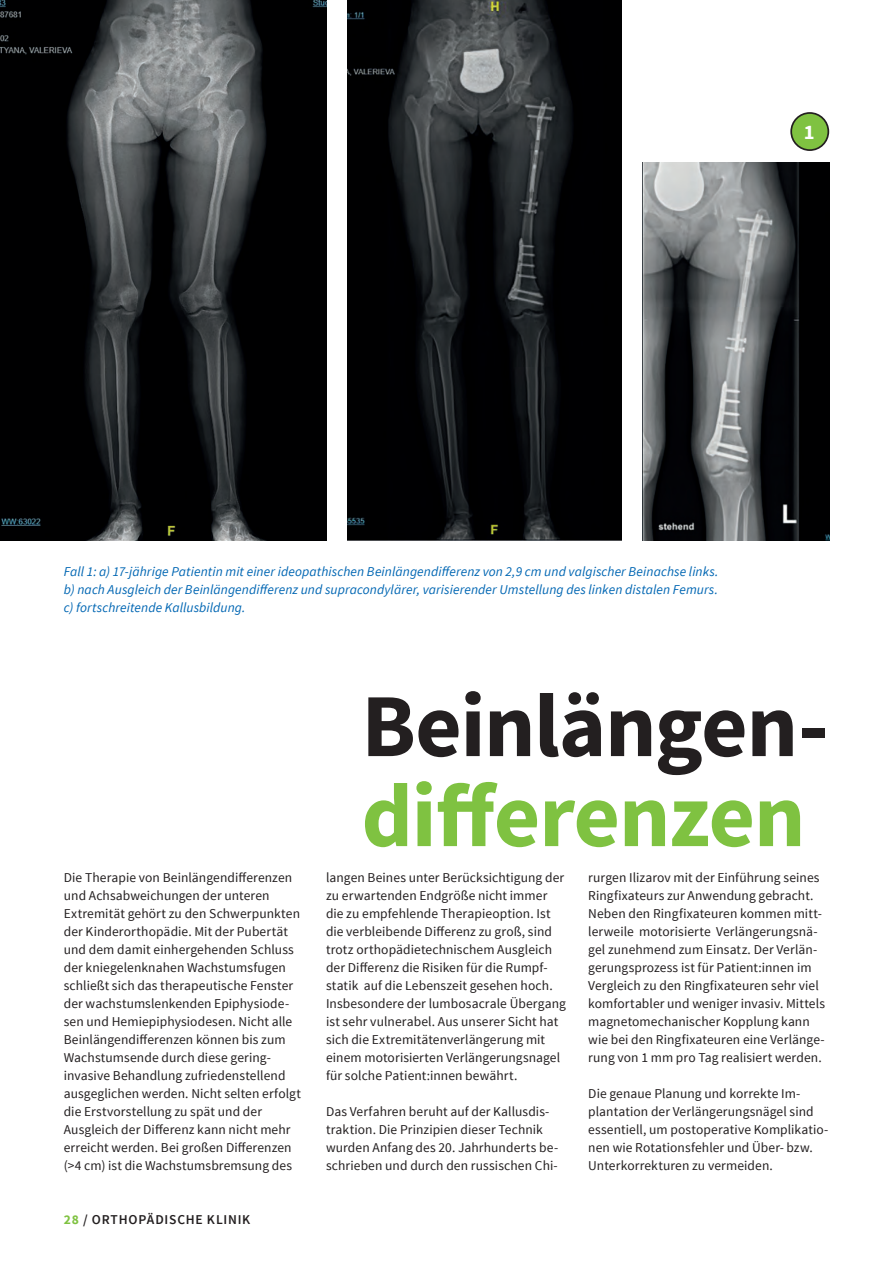
<style>
.page{position:relative;width:893px;height:1263px;background:#fff}
.page>*{position:absolute;margin:0;border:0;box-sizing:border-box;transform-origin:0 0}
.t1{font:700 90px "Source Sans Pro";letter-spacing:-.015em;color:#231f20}
.t2{font:700 90px "Source Sans Pro";letter-spacing:-.015em;color:#7fc241}
.t3{font:700 20.55px "Source Sans Pro";color:#fff}
.t4{font:13.5px/18px "Source Sans Pro";letter-spacing:.005em;color:#231f20}
.t5{font:italic 13.5px/18px "Source Sans Pro";letter-spacing:.005em;color:#0166b3;text-align:justify}
.t6{font:600 13.5px "Source Sans Pro";letter-spacing:.055em;color:#231f20}
.s1{font-weight:700;color:#7fc241}
</style>
<div class="page">
<img style="left:347px;top:0;width:274px;height:540px">
<img style="left:643px;top:162px;width:186px;height:378px">
<img style="left:0;top:0;width:326px;height:540px">
<div style="left:791px;top:113px;width:37px;height:37px;background:#7fc241;border-radius:50%"></div>
<div style="left:790px;top:112px;width:39px;height:39px;border:2px solid #231f20;border-radius:50%"></div>
<h2 class="t3" style="left:804px;top:119px;width:12px">1</h2>
<p class="t5" style="left:64px;top:563px;width:656px">Fall 1: a) 17-jährige Patientin mit einer ideopathischen Beinlängendifferenz von 2,9 cm und valgischer Beinachse links. b) nach Ausgleich der Beinlängendifferenz und supracondylärer, varisierender Umstellung des linken distalen Femurs. c) fortschreitende Kallusbildung.</p>
<h1 class="t1" style="left:361px;top:668px;width:468px">Beinlängen-</h1>
<h1 class="t2" style="left:361px;top:758px;width:445px">differenzen</h1>
<p class="t4" style="left:64px;top:869px;width:239px">Die Therapie von Beinlängendifferenzen und Achsabweichungen der unteren Extremität gehört zu den Schwerpunkten der Kinderorthopädie. Mit der Pubertät und dem damit einhergehenden Schluss der kniegelenknahen Wachstumsfugen schließt sich das therapeutische Fenster der wachstumslenkenden Epiphysiode&shy;sen und Hemiepiphysiodesen. Nicht alle Beinlängendifferenzen können bis zum Wachstumsende durch diese gering&shy;invasive Behandlung zufriedenstellend ausgeglichen werden. Nicht selten erfolgt die Erstvorstellung zu spät und der Ausgleich der Differenz kann nicht mehr erreicht werden. Bei großen Differenzen (&gt;4 cm) ist die Wachstumsbremsung des</p>
<p class="t4" style="left:326px;top:869px;width:241px">langen Beines unter Berücksichtigung der zu erwartenden Endgröße nicht immer die zu empfehlende Therapieoption. Ist die verbleibende Differenz zu groß, sind trotz orthopädietechnischem Ausgleich der Differenz die Risiken für die Rumpf&shy;statik auf die Lebenszeit gesehen hoch.<br>Insbesondere der lumbosacrale Übergang ist sehr vulnerabel. Aus unserer Sicht hat sich die Extremitätenverlängerung mit einem motorisierten Verlängerungsnagel für solche Patient:innen bewährt.</p>
<p class="t4" style="left:326px;top:1103px;width:234px">Das Verfahren beruht auf der Kallusdis&shy;traktion. Die Prinzipien dieser Technik wurden Anfang des 20. Jahrhunderts be&shy;schrieben und durch den russischen Chi-</p>
<p class="t6" style="left:64px;top:1211px;width:188px"><span class="s1">28</span> / ORTHOPÄDISCHE KLINIK</p>
<p class="t4" style="left:588px;top:869px;width:238px">rurgen Ilizarov mit der Einführung seines Ringfixateurs zur Anwendung gebracht.<br>Neben den Ringfixateuren kommen mitt&shy;lerweile motorisierte Verlängerungsnä&shy;gel zunehmend zum Einsatz. Der Verlän&shy;gerungsprozess ist für Patient:innen im Vergleich zu den Ringfixateuren sehr viel komfortabler und weniger invasiv. Mittels magnetomechanischer Kopplung kann wie bei den Ringfixateuren eine Verlänge&shy;rung von 1 mm pro Tag realisiert werden.</p>
<p class="t4" style="left:588px;top:1085px;width:242px">Die genaue Planung und korrekte Im&shy;plantation der Verlängerungsnägel sind essentiell, um postoperative Komplikatio&shy;nen wie Rotationsfehler und Über- bzw.<br>Unterkorrekturen zu vermeiden.</p>
</div>
